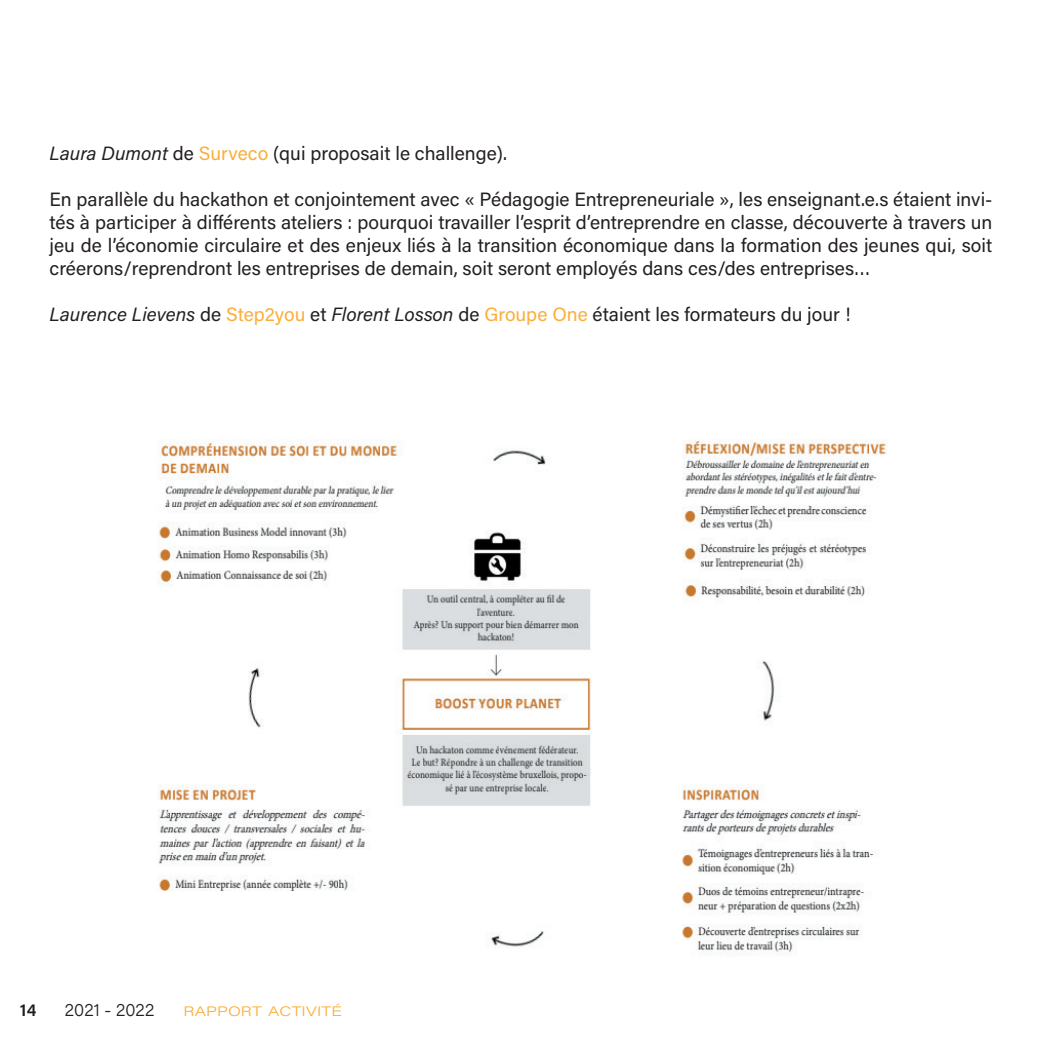
<style>
.page{position:relative;width:1042px;height:1042px;background:#fff}
.page>*{position:absolute;margin:0;border:0;box-sizing:border-box;transform-origin:0 0}
.t1{font:19.25px/23.1px "Acumin Pro";color:#231f20;text-align:justify}
.t2{font:17.5px "Acumin Variable Concept";letter-spacing:.005em;color:#231f20;scale:.9 1}
.t3{font:17.5px "Acumin Variable Concept";color:#231f20}
.t4{font:13.47px "Acumin Variable Concept";letter-spacing:.005em;color:#fbae3b;scale:1.11 1}
.s1{font-family:"Acumin Variable Concept"}
.s2{color:#fbae3b}
</style>
<div class="page">
<img style="left:158px;top:439px;width:728px;height:516px">
<p class="t1" style="left:50px;top:141px;width:459px"><span class="s1">Laura Dumont</span> de <span class="s2">Surveco</span> (qui proposait le challenge).</p>
<p class="t1" style="left:50px;top:187px;width:944px">En parallèle du hackathon et conjointement avec « Pédagogie Entrepreneuriale », les enseignant.e.s étaient invi&shy;tés à participer à différents ateliers : pourquoi travailler l’esprit d’entreprendre en classe, découverte à travers un jeu de l’économie circulaire et des enjeux liés à la transition économique dans la formation des jeunes qui, soit créerons/reprendront les entreprises de demain, soit seront employés dans ces/des entreprises…</p>
<p class="t1" style="left:50px;top:302px;width:802px"><span class="s1">Laurence Lievens</span> de <span class="s2">Step2you</span> et <span class="s1">Florent Losson</span> de <span class="s2">Groupe One</span> étaient les formateurs du jour !</p>
<p class="t3" style="left:20px;top:998px;width:18px">14</p>
<p class="t2" style="left:65px;top:998px;width:101px">2021 - 2022</p>
<p class="t4" style="left:183px;top:1002px;width:144px">RAPPORT ACTIVITÉ</p>
</div>
